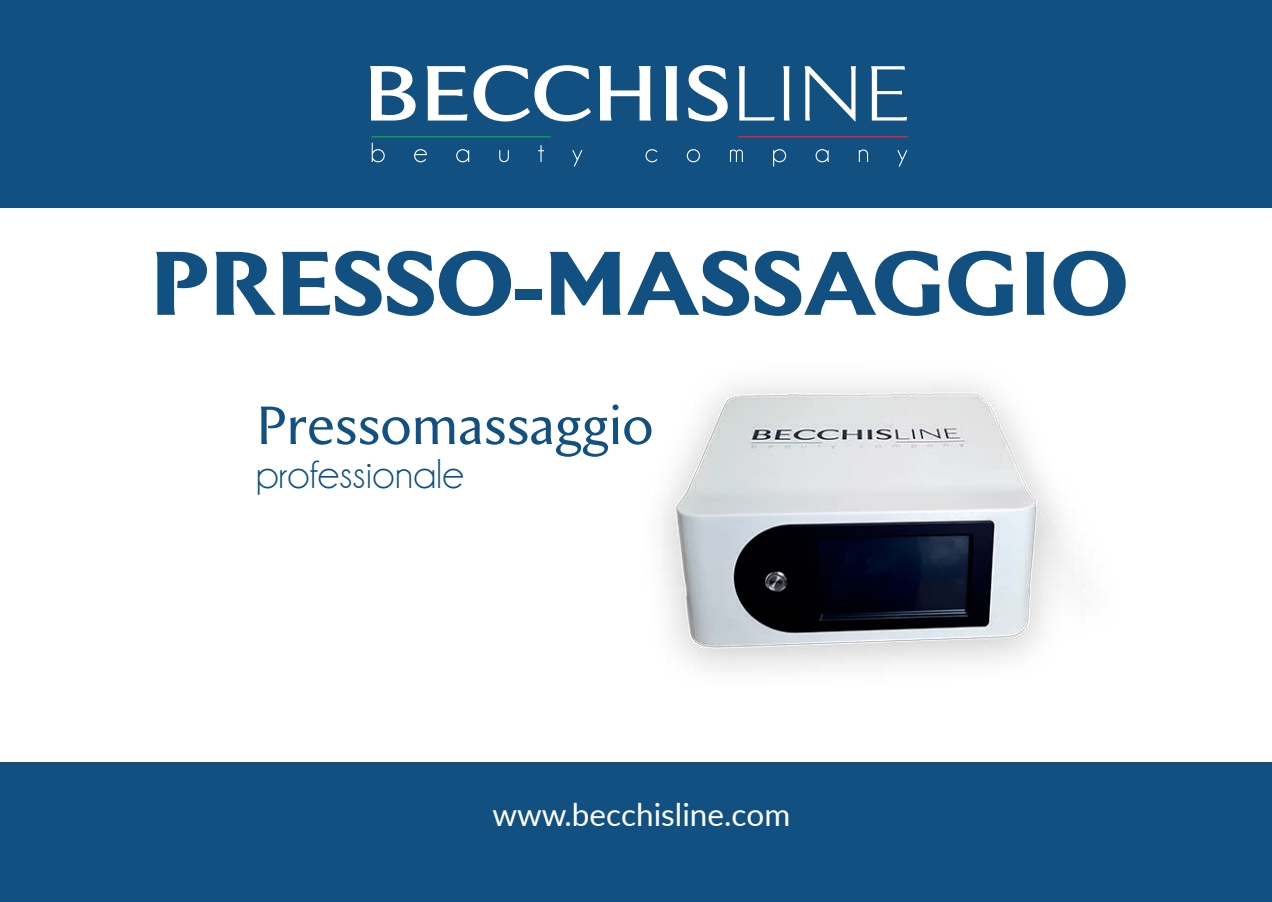
<style>
.page{position:relative;width:1272px;height:902px;background:#fff}
.page>*{position:absolute;margin:0;border:0;box-sizing:border-box;transform-origin:0 0}
.t1{font:700 90px "Intrinseca";color:#115081}
.t2{font:54px "Intrinseca";color:#115081}
.t3{font:42px "Champagne&Limousines";color:#115081}
.t4{font:31.5px "Lato";color:#fff}
</style>
<div class="page">
<div style="left:0;top:762px;width:1271px;height:139px;background:#115081"></div>
<div style="left:0;top:0;width:1271px;height:208px;background:#115081"></div>
<svg style="left:370px;top:66px;width:45px;height:54px"></svg>
<svg style="left:426px;top:66px;width:41px;height:54px"></svg>
<svg style="left:473px;top:65px;width:118px;height:56px"></svg>
<svg style="left:599px;top:66px;width:52px;height:54px"></svg>
<svg style="left:665px;top:66px;width:12px;height:54px"></svg>
<svg style="left:688px;top:65px;width:39px;height:56px"></svg>
<svg style="left:738px;top:66px;width:36px;height:54px"></svg>
<svg style="left:783px;top:66px;width:6px;height:54px"></svg>
<svg style="left:804px;top:66px;width:52px;height:55px"></svg>
<svg style="left:871px;top:66px;width:36px;height:54px"></svg>
<hr style="left:737px;top:136px;width:170px;height:1px;background:#d12943">
<hr style="left:371px;top:136px;width:180px;height:1px;background:#139952">
<svg style="left:372px;top:143px;width:13px;height:19px"></svg>
<svg style="left:414px;top:149px;width:13px;height:13px"></svg>
<svg style="left:456px;top:149px;width:13px;height:13px"></svg>
<svg style="left:499px;top:150px;width:10px;height:12px"></svg>
<svg style="left:538px;top:145px;width:6px;height:17px"></svg>
<svg style="left:572px;top:150px;width:10px;height:16px"></svg>
<svg style="left:645px;top:149px;width:12px;height:13px"></svg>
<svg style="left:686px;top:149px;width:14px;height:13px"></svg>
<svg style="left:730px;top:149px;width:13px;height:13px"></svg>
<svg style="left:773px;top:149px;width:13px;height:17px"></svg>
<svg style="left:815px;top:149px;width:13px;height:13px"></svg>
<svg style="left:858px;top:149px;width:10px;height:13px"></svg>
<svg style="left:897px;top:150px;width:10px;height:16px"></svg>
<img style="left:662px;top:382px;width:418px;height:290px">
<h1 class="t1" style="left:150px;top:229px;width:979px">PRESSO-MASSAGGIO</h1>
<h2 class="t2" style="left:256px;top:393px;width:399px">Pressomassaggio</h2>
<h3 class="t3" style="left:256px;top:452px;width:209px">professionale</h3>
<p class="t4" style="left:492px;top:792px;width:299px">www.becchisline.com</p>
</div>
